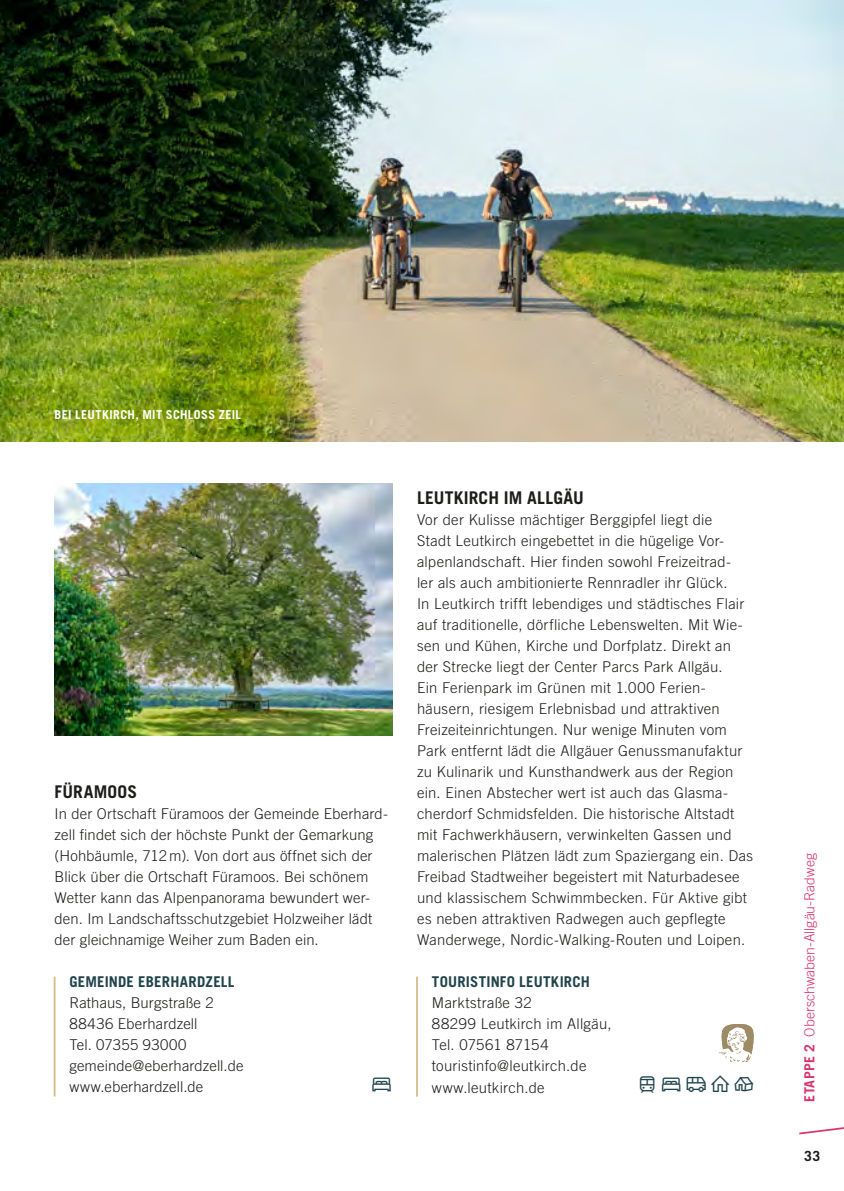
<style>
.page{position:relative;width:844px;height:1191px;background:#fff}
.page>*{position:absolute;margin:0;border:0;box-sizing:border-box;transform-origin:0 0}
.t1{font:700 17.5px "Trade Gothic LT Std";letter-spacing:.015em;color:#1d1d1b}
.t2{font:300 14.88px/21px "Trade Gothic LT Std";letter-spacing:.02em;color:#1d1d1b}
.t3{font:700 14.88px "Trade Gothic LT Std";letter-spacing:.015em;color:#20444c}
.t4{font:300 14px "Trade Gothic LT Std";letter-spacing:.005em;color:#d8356e}
.t5{font:700 14px "Trade Gothic LT Std";color:#1d1d1b}
.t6{font:700 12.25px "Trade Gothic LT Std";letter-spacing:.03em;color:#fff}
.s1{font-weight:700}
</style>
<div class="page">
<img style="left:0;top:0;width:843px;height:441px">
<hr style="left:54px;top:976px;width:1px;height:120px;background:#d0bb87">
<svg style="left:719px;top:1024px;width:35px;height:38px"></svg>
<hr style="left:416px;top:976px;width:2px;height:120px;background:#d0bb87">
<img style="left:55px;top:483px;width:337px;height:252px">
<svg style="left:799px;top:1127px;width:44px;height:8px"></svg>
<p class="t6" style="left:55px;top:407px;width:188px">BEI LEUTKIRCH, MIT SCHLOSS ZEIL</p>
<p class="t1" style="left:55px;top:781px;width:84px">FÜRAMOOS</p>
<p class="t2" style="left:55px;top:803px;width:335px">In der Ortschaft Füramoos der Gemeinde Eberhard&shy;zell findet sich der höchste Punkt der Gemarkung (Hohbäumle, 712 m). Von dort aus öffnet sich der Blick über die Ortschaft Füramoos. Bei schönem Wetter kann das Alpenpanorama bewundert wer&shy;den. Im Landschaftsschutzgebiet Holzweiher lädt der gleichnamige Weiher zum Baden ein.</p>
<p class="t3" style="left:69px;top:973px;width:166px">GEMEINDE EBERHARDZELL</p>
<p class="t2" style="left:69px;top:992px;width:175px">Rathaus, Burgstraße 2<br>88436 Eberhardzell<br>Tel. 07355 93000 gemeinde@eberhardzell.de www.eberhardzell.de</p>
<p class="t1" style="left:417px;top:487px;width:168px">LEUTKIRCH IM ALLGÄU</p>
<p class="t2" style="left:417px;top:509px;width:337px">Vor der Kulisse mächtiger Berggipfel liegt die<br>Stadt Leutkirch eingebettet in die hügelige Vor&shy;alpenlandschaft. Hier finden sowohl Freizeitrad-<br>ler als auch ambitionierte Rennradler ihr Glück.<br>In Leutkirch trifft lebendiges und städtisches Flair auf traditionelle, dörfliche Lebenswelten. Mit Wie&shy;sen und Kühen, Kirche und Dorfplatz. Direkt an der Strecke liegt der Center Parcs Park Allgäu.<br>Ein Ferienpark im Grünen mit 1.000 Ferien&shy;häusern, riesigem Erlebnisbad und attraktiven Freizeiteinrichtungen. Nur wenige Minuten vom Park entfernt lädt die Allgäuer Genussmanufaktur zu Kulinarik und Kunsthandwerk aus der Region ein. Einen Abstecher wert ist auch das Glasma&shy;cherdorf Schmidsfelden. Die historische Altstadt mit Fachwerkhäusern, verwinkelten Gassen und malerischen Plätzen lädt zum Spaziergang ein. Das Freibad Stadtweiher begeistert mit Naturbadesee und klassischem Schwimmbecken. Für Aktive gibt es neben attraktiven Radwegen auch gepflegte Wanderwege, Nordic-Walking-Routen und Loipen.</p>
<p class="t3" style="left:432px;top:973px;width:159px">TOURISTINFO LEUTKIRCH</p>
<p class="t2" style="left:432px;top:992px;width:181px">Marktstraße 32<br>88299 Leutkirch im Allgäu,<br>Tel. 07561 87154 touristinfo@leutkirch.de www.leutkirch.de</p>
<p class="t4" style="left:800px;top:1101px;width:250px;rotate:-90deg"><span class="s1">ETAPPE 2</span> Oberschwaben-Allgäu-Radweg</p>
<p class="t5" style="left:804px;top:1146px;width:17px">33</p>
</div>
